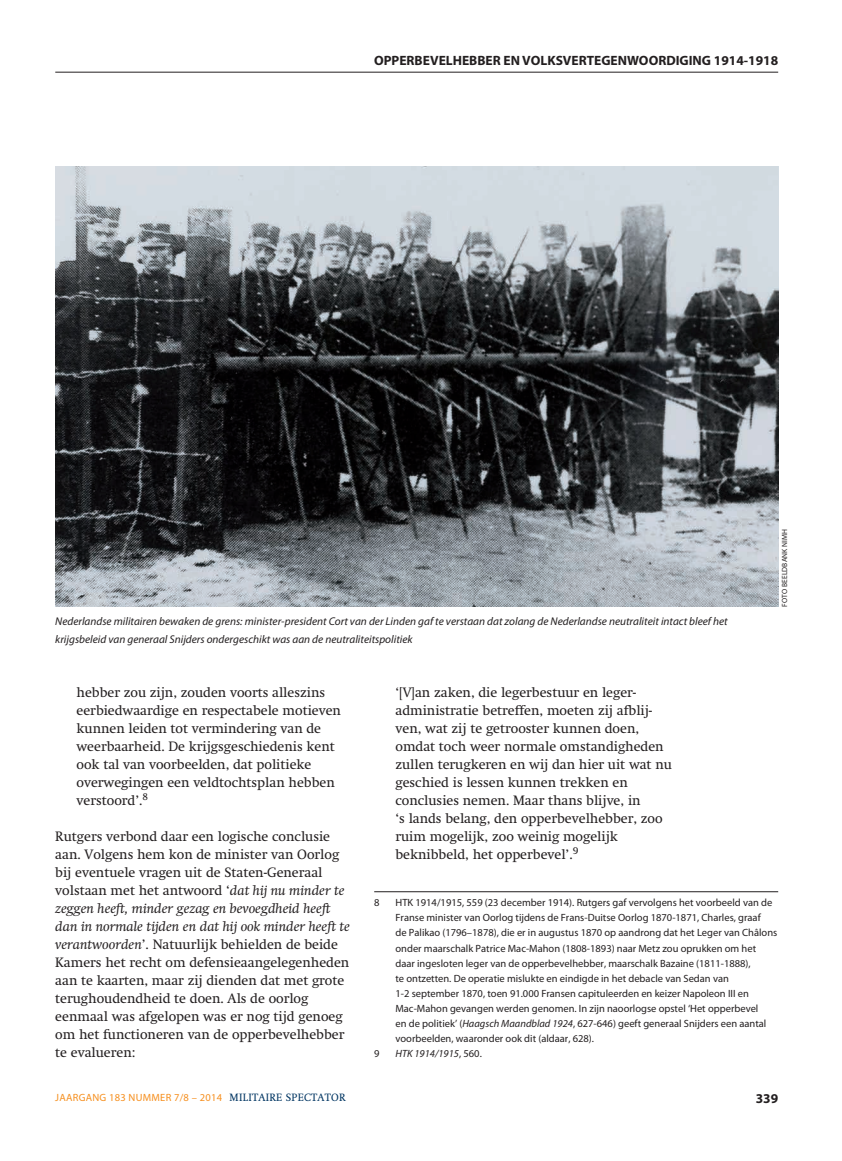
<style>
.page{position:relative;width:842px;height:1161px;background:#fff}
.page>*{position:absolute;margin:0;border:0;box-sizing:border-box;transform-origin:0 0}
.t1{font:13.5px/18px "Swift";color:#231f20}
.t2{font:700 13.5px "Myriad Pro";color:#231f20}
.t3{font:italic 11.25px/18px "Myriad Pro";color:#231f20}
.t4{font:10.5px/15px "Myriad Pro";color:#231f20}
.t5{font:10.5px "Myriad Pro";letter-spacing:.025em;color:#f68f1e}
.t6{font:italic 10.5px "Myriad Pro";color:#231f20}
.t7{font:7.5px "Myriad Pro";letter-spacing:.02em;color:#231f20}
.s1{font-style:italic}
.s2{font-style:normal}
.s3{font-family:"Swift";color:#003562}
</style>
<div class="page">
<hr style="left:55px;top:72px;width:723px;height:1px;background:#231f20">
<img style="left:55px;top:167px;width:723px;height:440px">
<hr style="left:374px;top:891px;width:404px;height:1px;background:#231f20">
<p class="t2" style="left:374px;top:53px;width:406px">OPPERBEVELHEBBER EN VOLKSVERTEGENWOORDIGING 1914-1918</p>
<p class="t3" style="left:55px;top:612px;width:674px">Nederlandse militairen bewaken de grens: minister-president Cort van der Linden gaf te verstaan dat zolang de Nederlandse neutraliteit intact bleef het krijgsbeleid van generaal Snijders ondergeschikt was aan de neutraliteitspolitiek</p>
<p class="t7" style="left:780px;top:607px;width:80px;rotate:-90deg">FOTO BEELDBANK NIMH</p>
<p class="t1" style="left:77px;top:683px;width:266px">hebber zou zijn, zouden voorts alleszins eerbiedwaardige en respectabele motieven kunnen leiden tot vermindering van de weerbaarheid. De krijgsgeschiedenis kent ook tal van voorbeelden, dat politieke overwegingen een veldtochtsplan hebben verstoord’.<sup>8</sup></p>
<p class="t1" style="left:55px;top:827px;width:296px">Rutgers verbond daar een logische conclusie aan. Volgens hem kon de minister van Oorlog bij eventuele vragen uit de Staten-Generaal volstaan met het antwoord ‘<span class="s1">dat hij nu minder te zeggen heeft, minder gezag en bevoegdheid heeft dan in normale tijden en dat hij ook minder heeft te verantwoorden</span>’. Natuurlijk behielden de beide Kamers het recht om defensieaangelegenheden aan te kaarten, maar zij dienden dat met grote terughoudendheid te doen. Als de oorlog eenmaal was afgelopen was er nog tijd genoeg om het functioneren van de opperbevelhebber te evalueren:</p>
<p class="t1" style="left:395px;top:683px;width:278px">‘[V]an zaken, die legerbestuur en leger&shy;administratie betreffen, moeten zij afblij&shy;ven, wat zij te getrooster kunnen doen, omdat toch weer normale omstandigheden zullen terugkeren en wij dan hier uit wat nu geschied is lessen kunnen trekken en conclusies nemen. Maar thans blijve, in<br>‘s lands belang, den opperbevelhebber, zoo ruim mogelijk, zoo weinig mogelijk beknibbeld, het opperbevel’.<sup>9</sup></p>
<p class="t4" style="left:374px;top:896px;width:7px">8</p>
<p class="t4" style="left:395px;top:896px;width:383px">HTK 1914/1915, 559 (23 december 1914). Rutgers gaf vervolgens het voorbeeld van de Franse minister van Oorlog tijdens de Frans-Duitse Oorlog 1870-1871, Charles, graaf<br>de Palikao (1796–1878), die er in augustus 1870 op aandrong dat het Leger van Châlons onder maarschalk Patrice Mac-Mahon (1808-1893) naar Metz zou oprukken om het daar ingesloten leger van de opperbevelhebber, maarschalk Bazaine (1811-1888),<br>te ontzetten. De operatie mislukte en eindigde in het debacle van Sedan van<br>1-2 september 1870, toen 91.000 Fransen capituleerden en keizer Napoleon III en Mac-Mahon gevangen werden genomen. In zijn naoorlogse opstel ‘Het opperbevel<br>en de politiek’ (<span class="s1">Haagsch Maandblad 1924</span>, 627-646) geeft generaal Snijders een aantal voorbeelden, waaronder ook dit (aldaar, 628).</p>
<p class="t4" style="left:374px;top:1046px;width:7px">9</p>
<p class="t6" style="left:395px;top:1047px;width:88px">HTK 1914/1915<span class="s2">, 560.</span></p>
<p class="t5" style="left:55px;top:1091px;width:292px">JAARGANG 183 NUMMER 7/8 – 2014 <span class="s3">MILITAIRE SPECTATOR</span></p>
<p class="t2" style="left:756px;top:1091px;width:24px">339</p>
</div>
